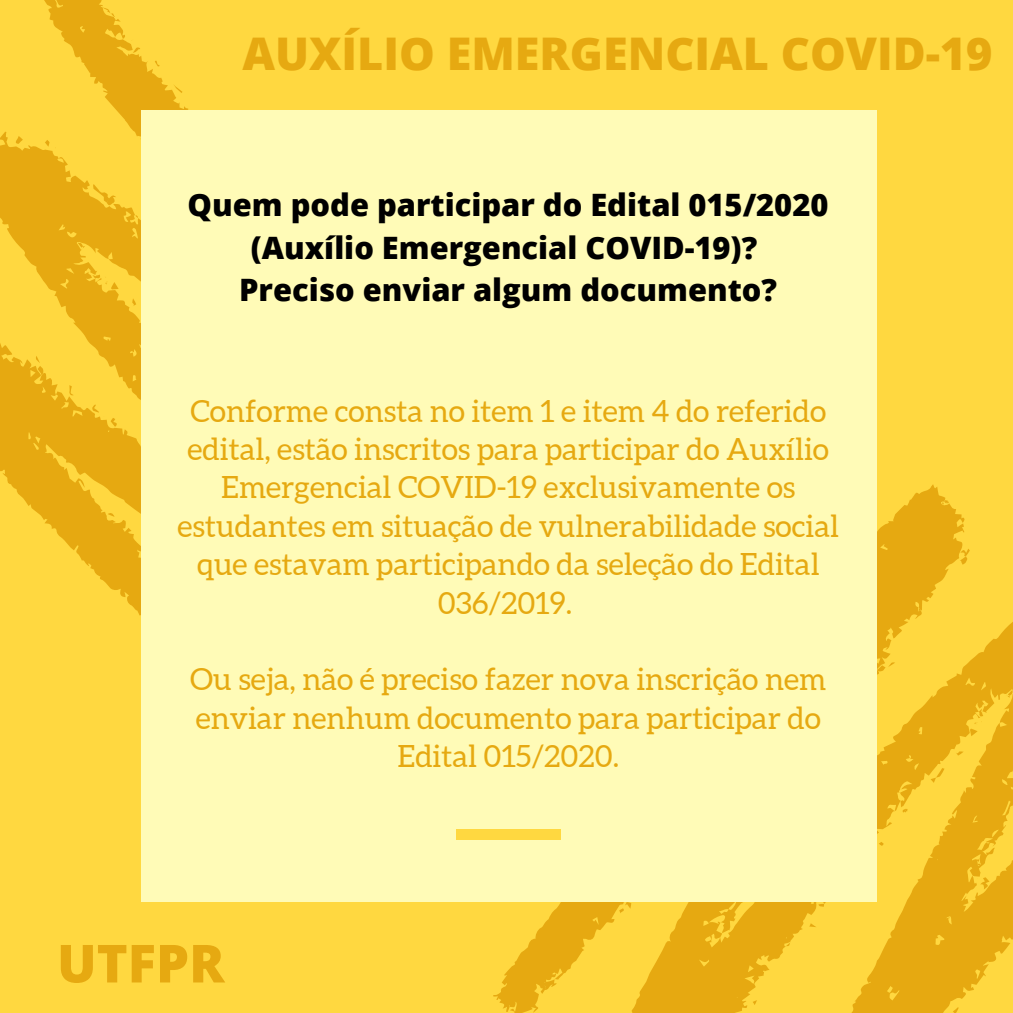
<style>
.page{position:relative;width:1013px;height:1013px;background:#fff}
.page>*{position:absolute;margin:0;border:0;box-sizing:border-box;transform-origin:0 0}
.t1{font:800 52.5px "Open Sans";color:#e6a911}
.t2{font:800 45px "Open Sans";color:#e6a911}
.t3{font:800 30.88px/42.4px "Open Sans";color:#000;text-align:center}
.t4{font:30.62px/38.4px "Aleo";color:#e6a911;text-align:center}
</style>
<div class="page">
<div style="left:0;top:0;width:1012px;height:1012px;background:#ffd840"></div>
<svg style="left:493px;top:394px;width:519px;height:618px"></svg>
<svg style="left:959px;top:546px;width:11px;height:19px"></svg>
<svg style="left:507px;top:998px;width:12px;height:12px"></svg>
<svg style="left:538px;top:971px;width:26px;height:22px"></svg>
<svg style="left:955px;top:748px;width:8px;height:8px"></svg>
<svg style="left:952px;top:1006px;width:8px;height:6px"></svg>
<svg style="left:930px;top:767px;width:16px;height:15px"></svg>
<svg style="left:876px;top:659px;width:19px;height:14px"></svg>
<svg style="left:970px;top:896px;width:8px;height:8px"></svg>
<svg style="left:878px;top:841px;width:6px;height:5px"></svg>
<svg style="left:959px;top:516px;width:6px;height:7px"></svg>
<svg style="left:752px;top:998px;width:6px;height:7px"></svg>
<svg style="left:618px;top:902px;width:18px;height:13px"></svg>
<svg style="left:808px;top:920px;width:8px;height:10px"></svg>
<svg style="left:901px;top:807px;width:7px;height:7px"></svg>
<svg style="left:815px;top:902px;width:32px;height:7px"></svg>
<svg style="left:967px;top:721px;width:15px;height:16px"></svg>
<svg style="left:976px;top:876px;width:15px;height:14px"></svg>
<svg style="left:977px;top:841px;width:13px;height:25px"></svg>
<svg style="left:941px;top:499px;width:8px;height:6px"></svg>
<svg style="left:0;top:0;width:188px;height:616px"></svg>
<svg style="left:91px;top:181px;width:27px;height:26px"></svg>
<svg style="left:47px;top:6px;width:10px;height:10px"></svg>
<svg style="left:0;top:131px;width:23px;height:14px"></svg>
<svg style="left:100px;top:81px;width:10px;height:10px"></svg>
<svg style="left:129px;top:298px;width:8px;height:9px"></svg>
<svg style="left:65px;top:384px;width:12px;height:13px"></svg>
<svg style="left:173px;top:83px;width:10px;height:11px"></svg>
<svg style="left:108px;top:511px;width:7px;height:8px"></svg>
<svg style="left:33px;top:356px;width:13px;height:19px"></svg>
<svg style="left:154px;top:60px;width:7px;height:7px"></svg>
<svg style="left:131px;top:39px;width:9px;height:15px"></svg>
<svg style="left:45px;top:140px;width:11px;height:8px"></svg>
<svg style="left:91px;top:404px;width:28px;height:27px"></svg>
<svg style="left:105px;top:276px;width:14px;height:16px"></svg>
<div style="left:141px;top:110px;width:735px;height:792px;background:#fffbb7"></div>
<div style="left:456px;top:828px;width:105px;height:11px;background:#ffd840"></div>
<h2 class="t2" style="left:242px;top:22px;width:751px">AUXÍLIO EMERGENCIAL COVID-19</h2>
<p class="t3" style="left:187px;top:183px;width:642px">Quem pode participar do Edital 015/2020 (Auxílio Emergencial COVID-19)?<br>Preciso enviar algum documento?</p>
<p class="t4" style="left:178px;top:391px;width:663px">Conforme consta no item 1 e item 4 do referido edital, estão inscritos para participar do Auxílio Emergencial COVID-19 exclusivamente os estudantes em situação de vulnerabilidade social que estavam participando da seleção do Edital 036/2019.</p>
<p class="t4" style="left:190px;top:660px;width:637px">Ou seja, não é preciso fazer nova inscrição nem enviar nenhum documento para participar do<br>Edital 015/2020.</p>
<h1 class="t1" style="left:57px;top:926px;width:169px">UTFPR</h1>
</div>
